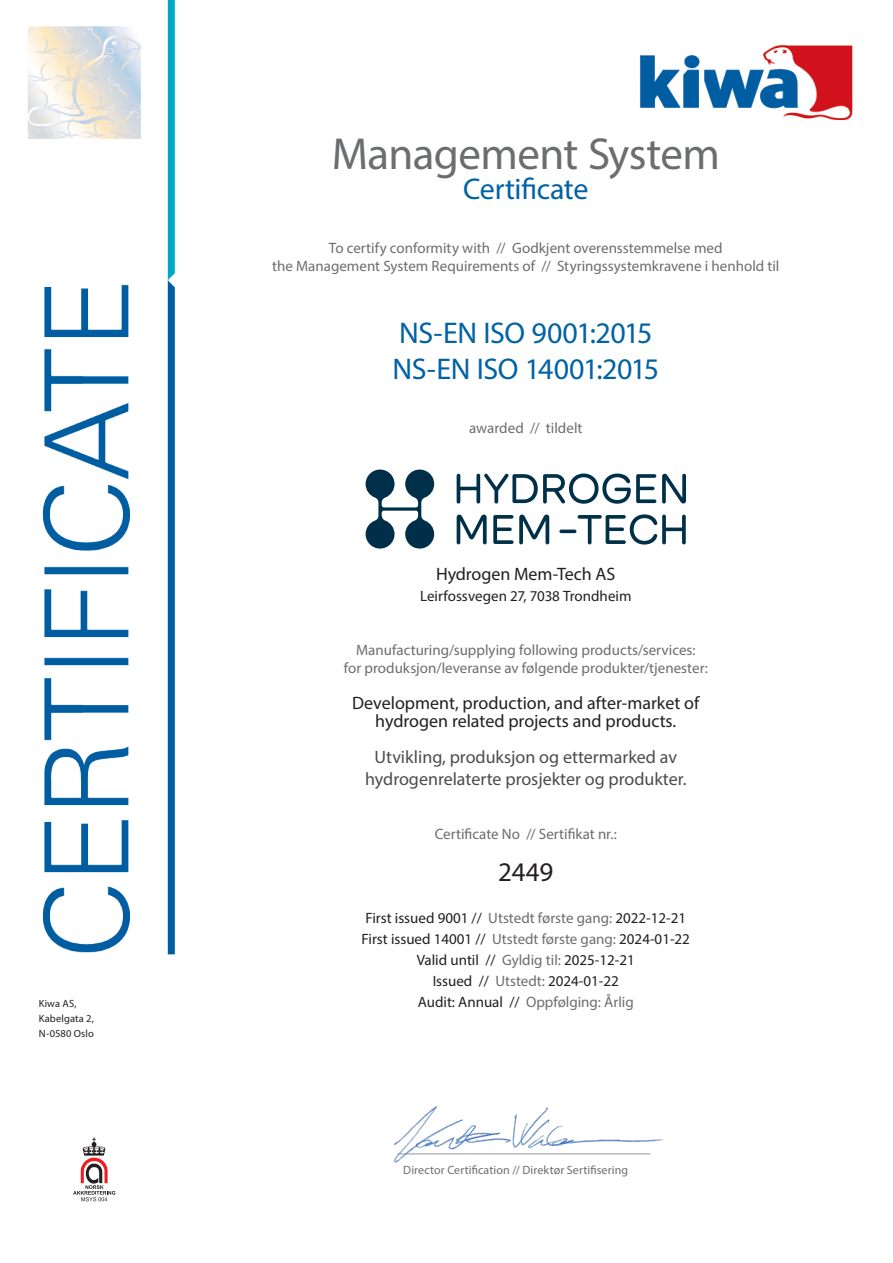
<style>
.page{position:relative;width:893px;height:1263px;background:#fff}
.page>*{position:absolute;margin:0;border:0;box-sizing:border-box;transform-origin:0 0}
.certificate_title{font:45px "Myriad Pro";letter-spacing:-.015em;color:#6c6d70}
.certificate{font:30px "Myriad Pro";letter-spacing:-.015em;color:#0062a5}
.t1{font:27px "Myriad Pro";color:#231f20}
.explanation_text{font:18px "Myriad Pro";color:#231f20}
.t2{font:18px "Myriad Pro";color:#4b4c4d}
.explanation_text-2{font:15px "Myriad Pro";color:#6c6d70}
.explanation_text-3{font:15px "Myriad Pro";color:#231f20}
.t3{font:12px "Myriad Pro";letter-spacing:.01em;color:#6c6d70}
.t4{font:10.5px/15px "Myriad Pro";letter-spacing:.015em;color:#231f20}
.s1{color:#6c6d70}
.s2{color:#231f20}
</style>
<div class="page">
<img style="left:28px;top:0;width:825px;height:1202px">
<svg style="left:457px;top:473px;width:199px;height:31px"></svg>
<svg style="left:662px;top:474px;width:24px;height:29px"></svg>
<svg style="left:457px;top:515px;width:30px;height:29px"></svg>
<svg style="left:493px;top:515px;width:56px;height:29px"></svg>
<hr style="left:559px;top:530px;width:17px;height:3px;background:#003049;border-radius:2px">
<svg style="left:578px;top:514px;width:108px;height:30px"></svg>
<svg style="left:366px;top:469px;width:68px;height:80px"></svg>
<img style="left:391px;top:1104px;width:274px;height:60px">
<p class="t4" style="left:39px;top:995px;width:57px">Kiwa AS,<br>Kabelgata 2,<br>N-0580 Oslo</p>
<p class="certificate_title" style="left:332px;top:127px;width:390px">Management System</p>
<p class="certificate" style="left:463px;top:171px;width:127px">Certificate</p>
<p class="explanation_text-2" style="left:329px;top:239px;width:395px">To certify conformity with // Godkjent overensstemmelse med</p>
<p class="explanation_text-2" style="left:272px;top:257px;width:509px">the Management System Requirements of // Styringssystemkravene i henhold til</p>
<p class="certificate" style="left:399px;top:315px;width:255px">NS-EN ISO 9001:2015</p>
<p class="certificate" style="left:392px;top:351px;width:268px">NS-EN ISO 14001:2015</p>
<p class="explanation_text-2" style="left:469px;top:419px;width:115px">awarded // tildelt</p>
<p class="explanation_text" style="left:436px;top:563px;width:181px">Hydrogen Mem-Tech AS</p>
<p class="explanation_text-3" style="left:420px;top:587px;width:213px">Leirfossvegen 27, 7038 Trondheim</p>
<p class="explanation_text-2" style="left:356px;top:641px;width:341px">Manufacturing/supplying following products/services:</p>
<p class="explanation_text-2" style="left:344px;top:659px;width:366px">for produksjon/leveranse av følgende produkter/tjenester:</p>
<p class="explanation_text" style="left:352px;top:692px;width:349px">Development, production, and after-market of</p>
<p class="explanation_text" style="left:375px;top:710px;width:302px">hydrogen related projects and products.</p>
<p class="t2" style="left:374px;top:746px;width:304px">Utvikling, produksjon og ettermarked av</p>
<p class="t2" style="left:365px;top:768px;width:323px">hydrogenrelaterte prosjekter og produkter.</p>
<p class="explanation_text-2" style="left:435px;top:825px;width:184px">Certificate No // Sertifikat nr.:</p>
<p class="t1" style="left:498px;top:855px;width:57px">2449</p>
<p class="explanation_text-3" style="left:365px;top:909px;width:322px">First issued 9001 // <span class="s1">Utstedt første gang:</span> 2022-12-21</p>
<p class="explanation_text-3" style="left:362px;top:930px;width:330px">First issued 14001 // <span class="s1">Utstedt første gang:</span> 2024-01-22</p>
<p class="explanation_text-3" style="left:417px;top:951px;width:220px">Valid until // <span class="s1">Gyldig til:</span> 2025-12-21</p>
<p class="explanation_text-3" style="left:433px;top:972px;width:188px">Issued // <span class="s1">Utstedt:</span> 2024-01-22</p>
<p class="explanation_text-2" style="left:418px;top:993px;width:218px"><span class="s2">Audit: Annual //</span> Oppfølging: Årlig</p>
<p class="t3" style="left:403px;top:1163px;width:226px">Director Certification // Direktør Sertifisering</p>
</div>
